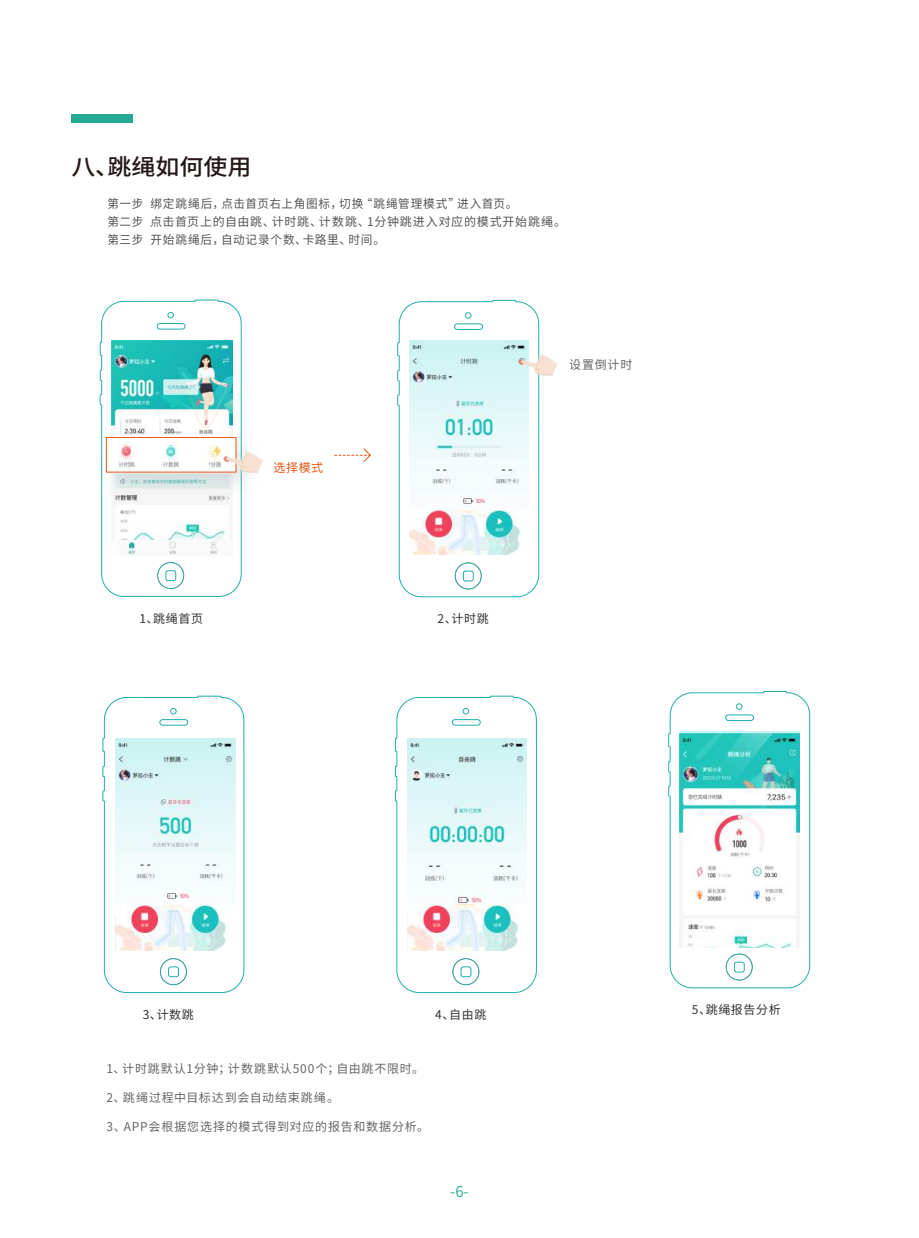
<style>
.page{position:relative;width:919px;height:1238px;background:#fff}
.page>*{position:absolute;margin:0;border:0;box-sizing:border-box;transform-origin:0 0}
.t1{font:500 22.5px "Source Han Sans CN";color:#231815;scale:1.07 1}
.t2{font:15px "Source Han Sans CN";color:#24aa93}
.t3{font:12px/18px "Source Han Sans CN";letter-spacing:.065em;color:#545555}
.t4{font:12px "Source Han Sans CN";letter-spacing:.065em;color:#666}
.t5{font:12px "Source Han Sans CN";letter-spacing:.05em;color:#323333}
.t6{font:12px "Source Han Sans CN";color:#e95513}
</style>
<div class="page">
<div style="left:71px;top:114px;width:62px;height:9px;background:#24aa93"></div>
<svg style="left:334px;top:448px;width:37px;height:14px"></svg>
<svg style="left:99px;top:299px;width:143px;height:298px"></svg>
<img style="left:111px;top:340px;width:121px;height:200px">
<img style="left:111px;top:540px;width:121px;height:15px">
<svg style="left:397px;top:299px;width:142px;height:298px"></svg>
<img style="left:410px;top:340px;width:119px;height:183px">
<img style="left:410px;top:509px;width:118px;height:45px">
<div style="left:416px;top:458px;width:110px;height:51px;background:#f5fbfe"></div>
<img style="left:517px;top:342px;width:41px;height:44px">
<img style="left:99px;top:425px;width:143px;height:81px">
<img style="left:108px;top:439px;width:115px;height:31px">
<div style="left:106px;top:437px;width:130px;height:35px;border:1px solid #e95513"></div>
<img style="left:223px;top:439px;width:40px;height:44px">
<svg style="left:102px;top:695px;width:143px;height:298px"></svg>
<img style="left:115px;top:738px;width:120px;height:176px">
<img style="left:115px;top:904px;width:119px;height:46px">
<div style="left:120px;top:853px;width:110px;height:51px;background:#f5fbfe"></div>
<svg style="left:394px;top:695px;width:143px;height:298px"></svg>
<img style="left:407px;top:738px;width:119px;height:115px">
<img style="left:407px;top:853px;width:119px;height:51px">
<img style="left:407px;top:904px;width:119px;height:46px">
<svg style="left:668px;top:691px;width:142px;height:297px"></svg>
<img style="left:679px;top:733px;width:120px;height:214px">
<h1 class="t1" style="left:71px;top:154px;width:170px">八、跳绳如何使用</h1>
<p class="t3" style="left:107px;top:194px;width:460px">第一步 绑定跳绳后，点击首页右上角图标，切换“跳绳管理模式”进入首页。<br>第二步 点击首页上的自由跳、计时跳、计数跳、1分钟跳进入对应的模式开始跳绳。第三步 开始跳绳后，自动记录个数、卡路里、时间。</p>
<p class="t6" style="left:273px;top:460px;width:51px">选择模式</p>
<p class="t4" style="left:569px;top:358px;width:65px">设置倒计时</p>
<p class="t5" style="left:139px;top:612px;width:65px">1、跳绳首页</p>
<p class="t5" style="left:437px;top:612px;width:53px">2、计时跳</p>
<p class="t5" style="left:143px;top:1007px;width:53px">3、计数跳</p>
<p class="t5" style="left:435px;top:1007px;width:53px">4、自由跳</p>
<p class="t5" style="left:691px;top:1003px;width:90px">5、跳绳报告分析</p>
<p class="t4" style="left:106px;top:1061px;width:319px">1、计时跳默认1分钟；计数跳默认500个；自由跳不限时。</p>
<p class="t4" style="left:106px;top:1090px;width:234px">2、跳绳过程中目标达到会自动结束跳绳。</p>
<p class="t4" style="left:106px;top:1119px;width:324px">3、APP会根据您选择的模式得到对应的报告和数据分析。</p>
<p class="t2" style="left:450px;top:1182px;width:20px">-6-</p>
</div>
